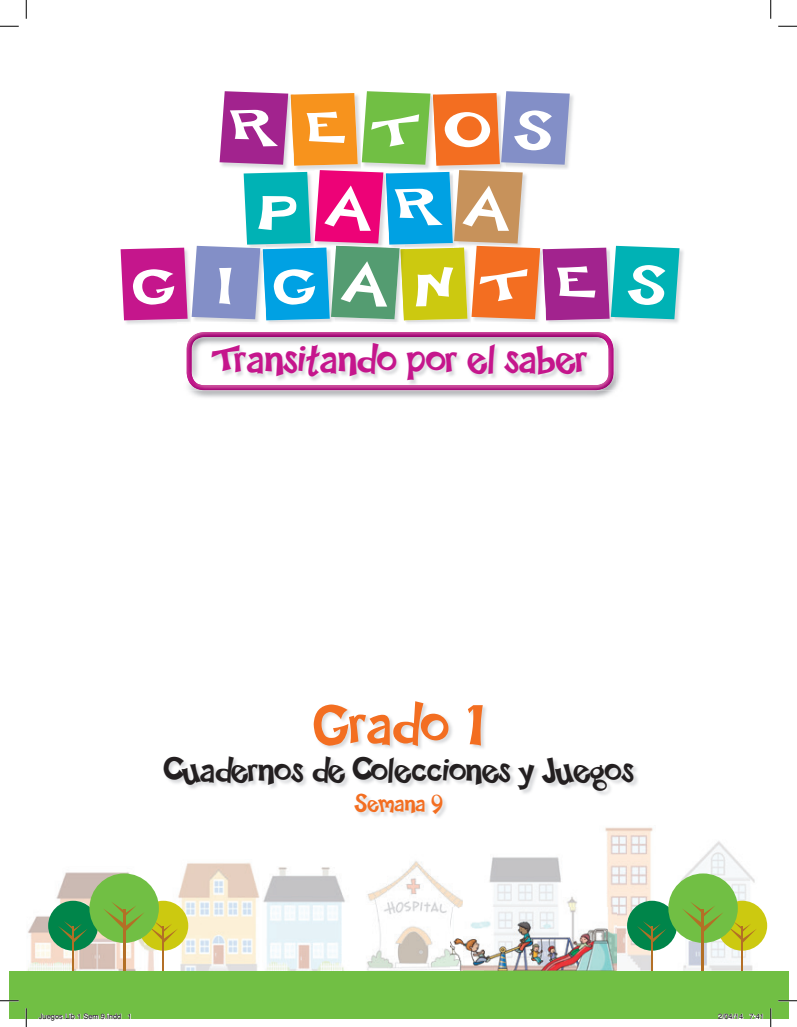
<style>
.page{position:relative;width:797px;height:1027px;background:#fff}
.page>*{position:absolute;margin:0;border:0;box-sizing:border-box;transform-origin:0 0}
.t1{font:62.5px "Happy Sans";letter-spacing:-.005em;color:#f36e21}
.t2{font:43.75px "Happy Sans";letter-spacing:-.005em;color:#c5168c}
.t3{font:37.5px "Happy Sans";letter-spacing:-.005em;color:#231f20}
.t4{font:25px "Happy Sans";letter-spacing:-.005em;color:#f36e21}
.t5{font:7.5px "Helvetica";color:#000}
</style>
<div class="page">
<img style="left:165px;top:703px;width:473px;height:115px">
<img style="left:679px;top:248px;width:5px;height:61px">
<svg style="left:121px;top:91px;width:558px;height:233px"></svg>
<img style="left:189px;top:341px;width:432px;height:57px">
<img style="left:187px;top:332px;width:426px;height:58px">
<img style="left:211px;top:343px;width:381px;height:43px">
<img style="left:489px;top:827px;width:279px;height:107px">
<img style="left:616px;top:934px;width:150px;height:37px">
<img style="left:27px;top:863px;width:318px;height:108px">
<div style="left:9px;top:971px;width:779px;height:47px;background:#71bf44"></div>
<div style="left:717px;top:901px;width:50px;height:50px;background:#ccc910;border-radius:50%"></div>
<hr style="left:741px;top:926px;width:2px;height:44px;background:#b36f26">
<div style="left:627px;top:901px;width:50px;height:50px;background:#00854a;border-radius:50%"></div>
<hr style="left:651px;top:926px;width:1px;height:44px;background:#b36f26">
<svg style="left:637px;top:921px;width:29px;height:22px"></svg>
<div style="left:668px;top:873px;width:69px;height:70px;background:#71bf44;border-radius:50%"></div>
<hr style="left:702px;top:909px;width:2px;height:61px;background:#b36f26">
<svg style="left:682px;top:902px;width:74px;height:41px"></svg>
<div style="left:138px;top:901px;width:50px;height:50px;background:#ccc910;border-radius:50%"></div>
<hr style="left:162px;top:926px;width:2px;height:44px;background:#b36f26">
<div style="left:48px;top:901px;width:50px;height:50px;background:#00854a;border-radius:50%"></div>
<hr style="left:72px;top:926px;width:2px;height:44px;background:#b36f26">
<svg style="left:58px;top:921px;width:29px;height:22px"></svg>
<div style="left:89px;top:873px;width:70px;height:70px;background:#71bf44;border-radius:50%"></div>
<hr style="left:123px;top:909px;width:2px;height:61px;background:#b36f26">
<svg style="left:103px;top:902px;width:75px;height:41px"></svg>
<img style="left:367px;top:861px;width:96px;height:110px">
<img style="left:463px;top:908px;width:153px;height:63px">
<img style="left:451px;top:908px;width:12px;height:63px">
<svg style="left:0;top:25px;width:19px;height:2px"></svg>
<svg style="left:778px;top:25px;width:19px;height:2px"></svg>
<svg style="left:0;top:1000px;width:19px;height:1px"></svg>
<svg style="left:778px;top:1000px;width:19px;height:1px"></svg>
<svg style="left:25px;top:0;width:2px;height:19px"></svg>
<svg style="left:25px;top:1008px;width:2px;height:19px"></svg>
<svg style="left:770px;top:0;width:1px;height:19px"></svg>
<svg style="left:770px;top:1008px;width:1px;height:19px"></svg>
<svg style="left:38px;top:1013px;width:83px;height:6px"></svg>
<svg style="left:128px;top:1014px;width:3px;height:5px"></svg>
<svg style="left:718px;top:1014px;width:25px;height:5px"></svg>
<svg style="left:749px;top:1014px;width:14px;height:5px"></svg>
<h2 class="t2" style="left:212px;top:334px;width:377px">Transitando por el saber</h2>
<h1 class="t1" style="left:313px;top:688px;width:173px">Grado 1</h1>
<h3 class="t3" style="left:164px;top:748px;width:472px">Cuadernos de Colecciones y Juegos</h3>
<h3 class="t4" style="left:355px;top:789px;width:89px">Semana 9</h3>
<p class="t5" style="left:39px;top:1011px;width:94px">Juegos Lib 1 Sem 9.indd 1</p>
<p class="t5" style="left:718px;top:1011px;width:47px">2/04/14 7:41</p>
</div>
